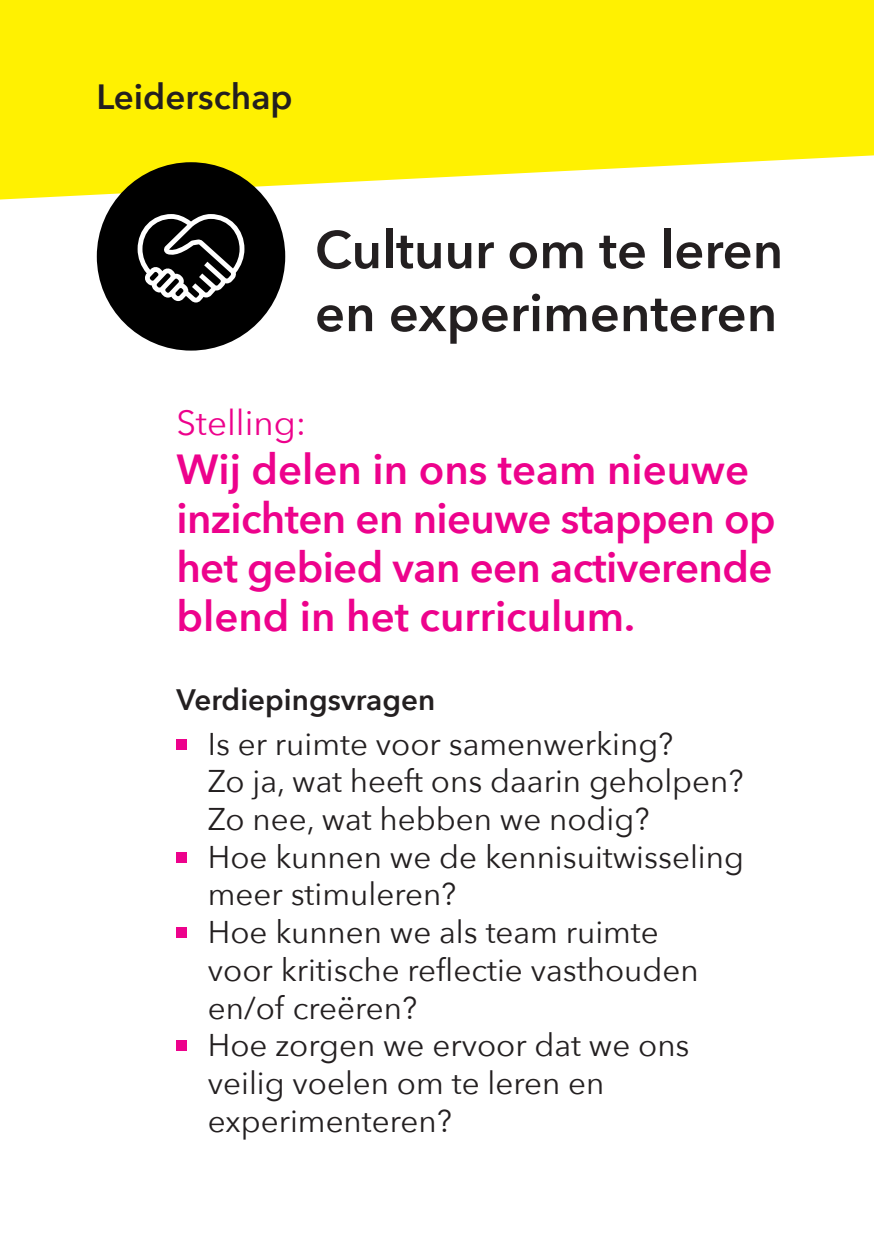
<style>
.page{position:relative;width:874px;height:1241px;background:#fff}
.page>*{position:absolute;margin:0;border:0;box-sizing:border-box;transform-origin:0 0}
.t1{font:600 52.5px/63px "Avenir Next";color:#231f20}
.t2{font:600 42px/49px "Avenir Next";letter-spacing:-.015em;color:#ed028c}
.t3{font:600 35px "Avenir Next";color:#231f20}
.t4{font:35px "Avenir Next";color:#ed028c}
.t5{font:31.5px/37.8px "Avenir Next";color:#231f20}
.t6{font:600 29.4px "Avenir Next";color:#231f20}
</style>
<div class="page">
<svg style="left:0;top:0;width:873px;height:199px;background:#fff21b"></svg>
<div style="left:97px;top:162px;width:188px;height:188px;background:#000;border-radius:50%"></div>
<svg style="left:137px;top:214px;width:107px;height:88px"></svg>
<div style="left:176px;top:738px;width:11px;height:11px;background:#ed028c"></div>
<div style="left:176px;top:851px;width:11px;height:11px;background:#ed028c"></div>
<div style="left:176px;top:927px;width:11px;height:10px;background:#ed028c"></div>
<div style="left:176px;top:1040px;width:11px;height:10px;background:#ed028c"></div>
<p class="t3" style="left:96px;top:67px;width:197px">Leiderschap</p>
<p class="t1" style="left:315px;top:217px;width:469px">Cultuur om te leren en experimenteren</p>
<p class="t4" style="left:176px;top:393px;width:131px">Stelling:</p>
<p class="t2" style="left:176px;top:443px;width:600px">Wij delen in ons team nieuwe inzichten en nieuwe stappen op het gebied van een activerende blend in het curriculum.</p>
<p class="t6" style="left:176px;top:674px;width:260px">Verdiepingsvragen</p>
<p class="t5" style="left:208px;top:723px;width:537px">Is er ruimte voor samenwerking?<br>Zo ja, wat heeft ons daarin geholpen?<br>Zo nee, wat hebben we nodig?</p>
<p class="t5" style="left:208px;top:836px;width:537px">Hoe kunnen we de kennisuitwisseling meer stimuleren?</p>
<p class="t5" style="left:208px;top:911px;width:492px">Hoe kunnen we als team ruimte voor kritische reflectie vasthouden en/of creëren?</p>
<p class="t5" style="left:208px;top:1024px;width:483px">Hoe zorgen we ervoor dat we ons veilig voelen om te leren en experimenteren?</p>
</div>
